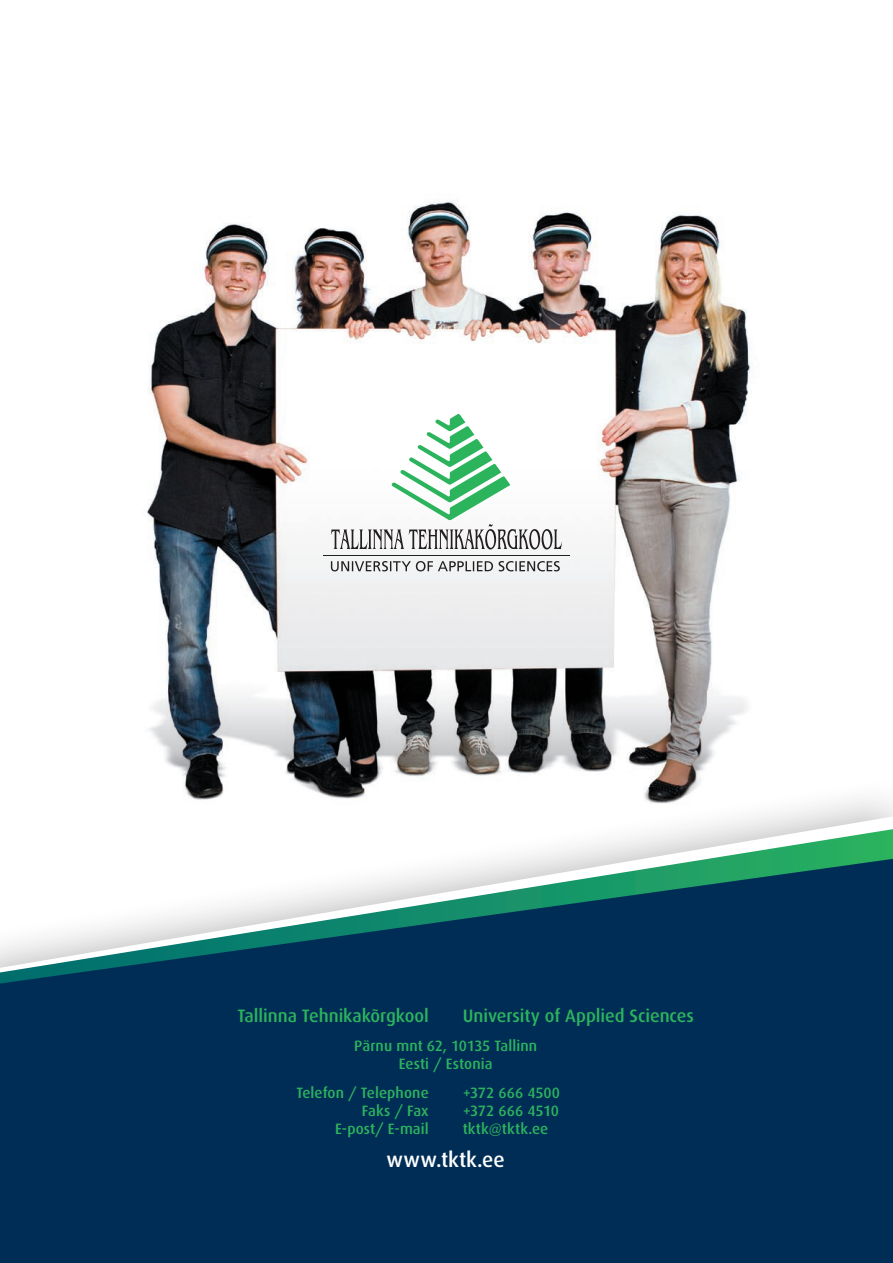
<style>
.page{position:relative;width:893px;height:1263px;background:#fff}
.page>*{position:absolute;margin:0;border:0;box-sizing:border-box;transform-origin:0 0}
.t1{font:500 21px "Dax";letter-spacing:.005em;color:#fff}
.t2{font:500 18px "Dax";letter-spacing:-.005em;color:#2cb45d}
.t3{font:500 15px/18px "Dax";letter-spacing:.005em;color:#2cb45d;text-align:center}
</style>
<div class="page">
<img style="left:146px;top:199px;width:607px;height:573px">
<div style="left:0;top:772px;width:893px;height:383px;background:#231f20;opacity:.3"></div>
<svg style="left:0;top:816px;width:893px;height:13px"></svg>
<svg style="left:0;top:829px;width:893px;height:30px"></svg>
<svg style="left:0;top:859px;width:893px;height:404px;background:#1c4768"></svg>
<svg style="left:331px;top:414px;width:231px;height:135px"></svg>
<svg style="left:331px;top:561px;width:229px;height:10px"></svg>
<hr style="left:323px;top:555px;width:247px;height:1px;background:#231f20">
<p class="t2" style="left:237px;top:1006px;width:193px">Tallinna Tehnikakõrgkool</p>
<p class="t2" style="left:463px;top:1006px;width:233px">University of Applied Sciences</p>
<p class="t3" style="left:354px;top:1037px;width:185px">Pärnu mnt 62, 10135 Tallinn<br>Eesti / Estonia</p>
<p class="t3" style="left:296px;top:1083px;width:134px;text-align:right">Telefon / Telephone<br>Faks / Fax<br>E-post/ E-mail</p>
<p class="t3" style="left:463px;top:1083px;width:99px;text-align:justify">+372 666 4500 +372 666 4510 tktk@tktk.ee</p>
<h1 class="t1" style="left:387px;top:1148px;width:120px">www.tktk.ee</h1>
</div>
